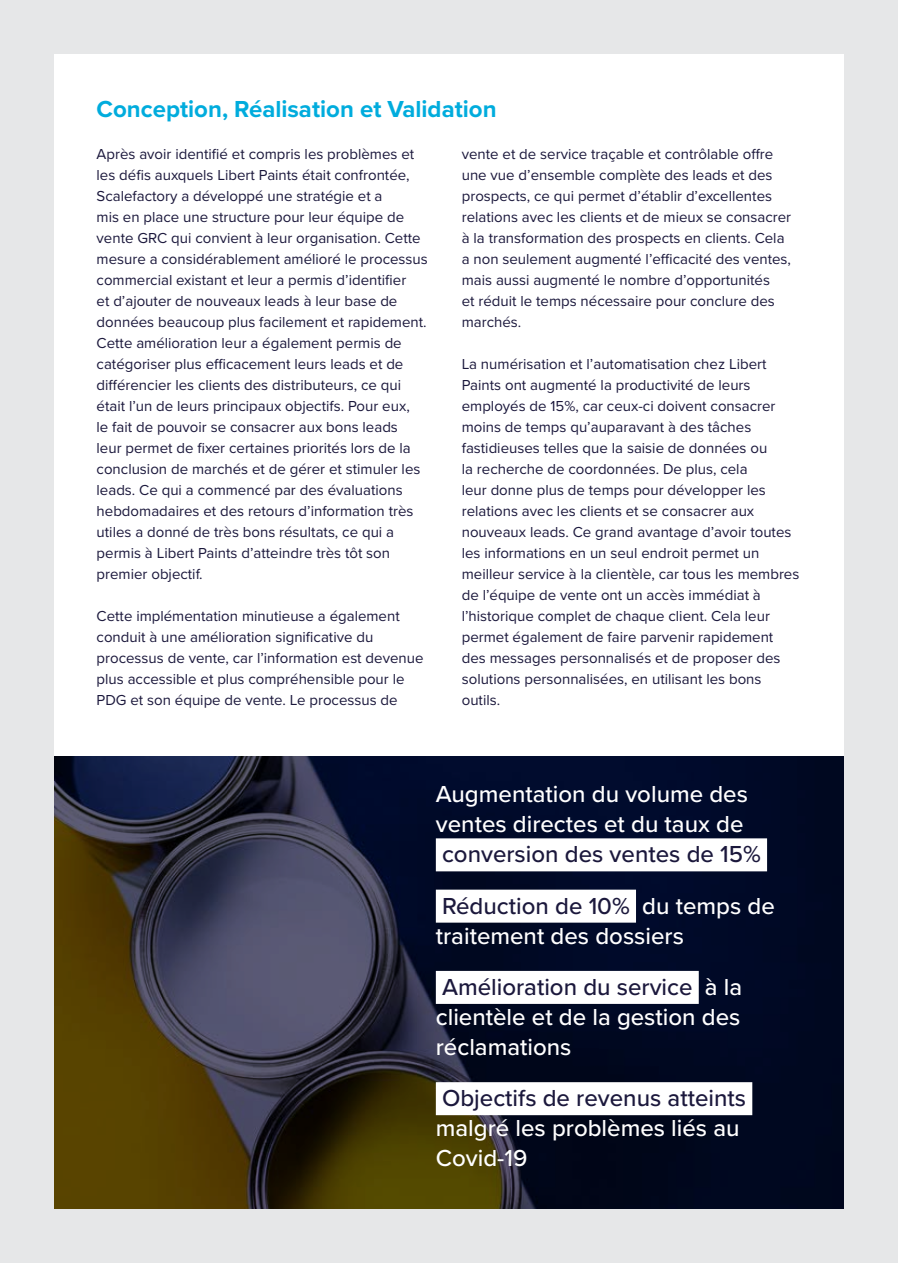
<style>
.page{position:relative;width:898px;height:1263px;background:#fff}
.page>*{position:absolute;margin:0;border:0;box-sizing:border-box;transform-origin:0 0}
.t1{font:500 24px/30px "Proxima Nova";color:#fff}
.t2{font:500 24px/51.3px "Proxima Nova";color:#1b183c}
.t3{font:700 24px "Proxima Nova";color:#00acdd}
.t4{font:15px/21px "Proxima Nova";color:#1b183c}
.s1{color:#fff}
.s2{color:#1b183c}
</style>
<div class="page">
<div style="left:0;top:0;width:897px;height:1263px;background:#e6e7e8"></div>
<div style="left:54px;top:54px;width:789px;height:701px;background:#fff"></div>
<svg style="left:54px;top:757px;width:789px;height:452px;background:#212128"></svg>
<div style="left:435px;top:838px;width:331px;height:33px;background:#fff"></div>
<div style="left:435px;top:890px;width:200px;height:33px;background:#fff"></div>
<div style="left:435px;top:971px;width:263px;height:33px;background:#fff"></div>
<div style="left:435px;top:1082px;width:317px;height:33px;background:#fff"></div>
<h1 class="t3" style="left:97px;top:91px;width:401px">Conception, Réalisation et Validation</h1>
<p class="t4" style="left:97px;top:143px;width:332px">Après avoir identifié et compris les problèmes et les défis auxquels Libert Paints était confrontée, Scalefactory a développé une stratégie et a<br>mis en place une structure pour leur équipe de vente GRC qui convient à leur organisation. Cette mesure a considérablement amélioré le processus commercial existant et leur a permis d’identifier<br>et d’ajouter de nouveaux leads à leur base de données beaucoup plus facilement et rapidement.<br>Cette amélioration leur a également permis de catégoriser plus efficacement leurs leads et de différencier les clients des distributeurs, ce qui était l’un de leurs principaux objectifs. Pour eux,<br>le fait de pouvoir se consacrer aux bons leads<br>leur permet de fixer certaines priorités lors de la conclusion de marchés et de gérer et stimuler les leads. Ce qui a commencé par des évaluations hebdomadaires et des retours d’information très utiles a donné de très bons résultats, ce qui a permis à Libert Paints d’atteindre très tôt son premier objectif.</p>
<p class="t4" style="left:97px;top:605px;width:328px">Cette implémentation minutieuse a également conduit à une amélioration significative du processus de vente, car l’information est devenue plus accessible et plus compréhensible pour le PDG et son équipe de vente. Le processus de</p>
<p class="t4" style="left:461px;top:143px;width:331px">vente et de service traçable et contrôlable offre une vue d’ensemble complète des leads et des prospects, ce qui permet d’établir d’excellentes relations avec les clients et de mieux se consacrer à la transformation des prospects en clients. Cela a non seulement augmenté l’efficacité des ventes, mais aussi augmenté le nombre d’opportunités<br>et réduit le temps nécessaire pour conclure des marchés.</p>
<p class="t4" style="left:461px;top:353px;width:339px">La numérisation et l’automatisation chez Libert Paints ont augmenté la productivité de leurs employés de 15%, car ceux-ci doivent consacrer moins de temps qu’auparavant à des tâches fastidieuses telles que la saisie de données ou<br>la recherche de coordonnées. De plus, cela<br>leur donne plus de temps pour développer les relations avec les clients et se consacrer aux nouveaux leads. Ce grand avantage d’avoir toutes les informations en un seul endroit permet un meilleur service à la clientèle, car tous les membres de l’équipe de vente ont un accès immédiat à l’historique complet de chaque client. Cela leur permet également de faire parvenir rapidement des messages personnalisés et de proposer des solutions personnalisées, en utilisant les bons outils.</p>
<h1 class="t1" style="left:435px;top:778px;width:313px">Augmentation du volume des ventes directes et du taux de</h1>
<h1 class="t2" style="left:442px;top:828px;width:334px">conversion des ventes de 15%<br>Réduction de 10% <span class="s1">du temps de</span></h1>
<h1 class="t1" style="left:435px;top:909px;width:308px;line-height:51.3px">traitement des dossiers<br><span class="s2">Amélioration du service</span> à la</h1>
<h1 class="t1" style="left:435px;top:1001px;width:306px">clientèle et de la gestion des réclamations</h1>
<h1 class="t2" style="left:442px;top:1072px;width:305px">Objectifs de revenus atteints</h1>
<h1 class="t1" style="left:435px;top:1112px;width:305px">malgré les problèmes liés au<br>Covid-19</h1>
</div>
